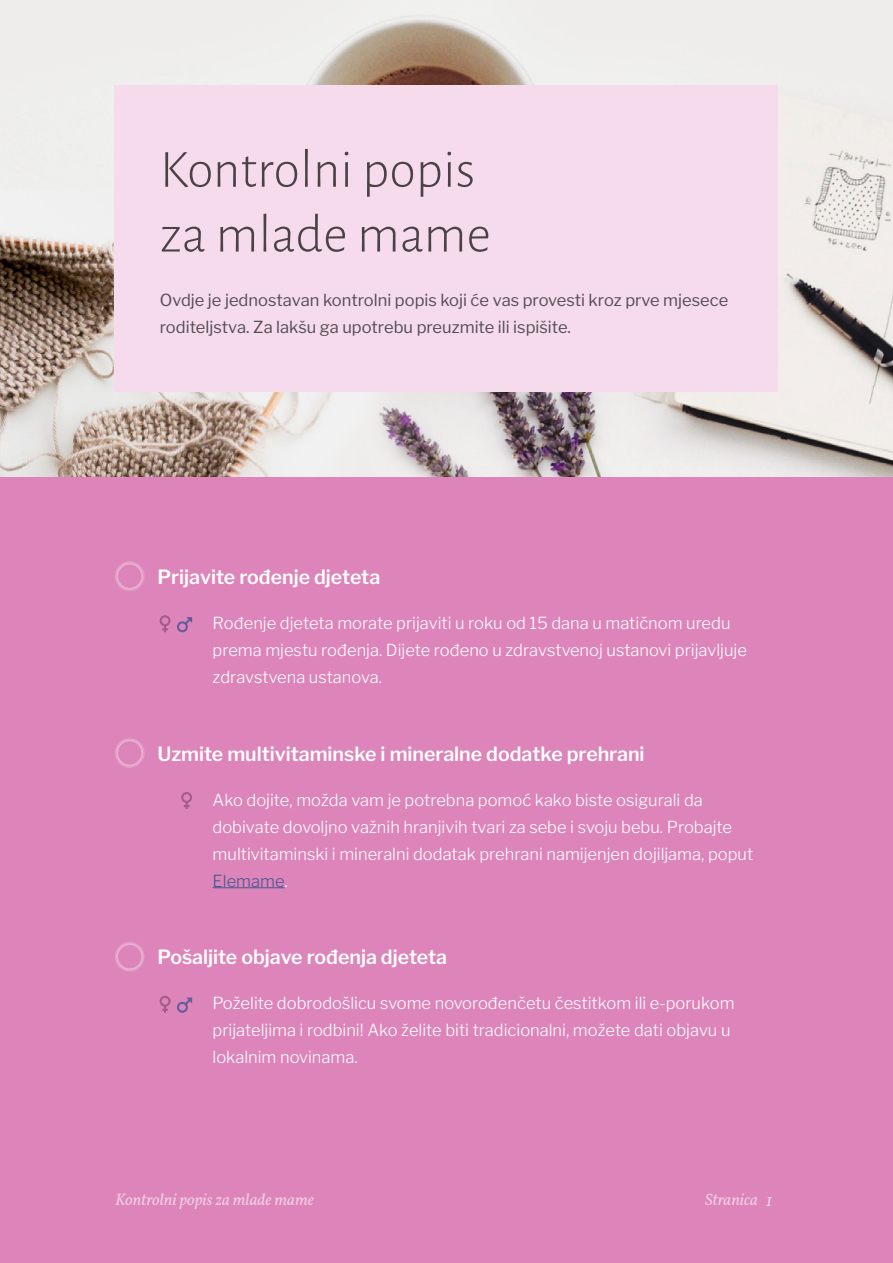
<style>
.page{position:relative;width:893px;height:1263px;background:#dd85ba}
.page>*{position:absolute;margin:0;border:0;box-sizing:border-box;transform-origin:0 0}
.t1{font:300 54px/64.8px "Alegreya Sans";color:#4a4245}
.t2{font:600 19.5px "Libre Franklin";color:#fff}
.t3{font:300 16.5px/27px "Libre Franklin";color:#fff}
.t4{font:16.5px/27px "Libre Franklin";color:#544d53}
.t5{font:italic 16.5px "Vollkorn";color:#fff}
.s1{color:#465792}
.s2{font-size:18px}
</style>
<div class="page">
<img style="left:0;top:0;width:893px;height:476px">
<svg style="left:160px;top:615px;width:10px;height:17px"></svg>
<svg style="left:177px;top:617px;width:15px;height:15px"></svg>
<svg style="left:115px;top:561px;width:30px;height:30px"></svg>
<svg style="left:160px;top:996px;width:10px;height:17px"></svg>
<svg style="left:177px;top:997px;width:15px;height:16px"></svg>
<svg style="left:115px;top:942px;width:30px;height:29px"></svg>
<hr style="left:213px;top:887px;width:72px;height:1px;background:#465792">
<svg style="left:181px;top:792px;width:11px;height:17px"></svg>
<svg style="left:115px;top:738px;width:30px;height:30px"></svg>
<div style="left:115px;top:85px;width:663px;height:306px;background:#f5dbeb"></div>
<h1 class="t1" style="left:160px;top:135px;width:333px">Kontrolni popis za mlade mame</h1>
<p class="t4" style="left:160px;top:286px;width:570px">Ovdje je jednostavan kontrolni popis koji će vas provesti kroz prve mjesece roditeljstva. Za lakšu ga upotrebu preuzmite ili ispišite.</p>
<p class="t2" style="left:157px;top:565px;width:224px">Prijavite rođenje djeteta</p>
<p class="t3" style="left:213px;top:609px;width:536px">Rođenje djeteta morate prijaviti u roku od 15 dana u matičnom uredu prema mjestu rođenja. Dijete rođeno u zdravstvenoj ustanovi prijavljuje zdravstvena ustanova.</p>
<p class="t2" style="left:157px;top:742px;width:489px">Uzmite multivitaminske i mineralne dodatke prehrani</p>
<p class="t3" style="left:213px;top:786px;width:542px">Ako dojite, možda vam je potrebna pomoć kako biste osigurali da dobivate dovoljno važnih hranjivih tvari za sebe i svoju bebu. Probajte multivitaminski i mineralni dodatak prehrani namijenjen dojiljama, poput <span class="s1">Elemame</span>.</p>
<p class="t2" style="left:157px;top:945px;width:291px">Pošaljite objave rođenja djeteta</p>
<p class="t3" style="left:213px;top:990px;width:523px">Poželite dobrodošlicu svome novorođenčetu čestitkom ili e-porukom prijateljima i rodbini! Ako želite biti tradicionalni, možete dati objavu u lokalnim novinama.</p>
<p class="t5" style="left:115px;top:1187px;width:200px">Kontrolni popis za mlade mame</p>
<p class="t5" style="left:705px;top:1187px;width:69px">Stranica <span class="s2">1</span></p>
</div>
